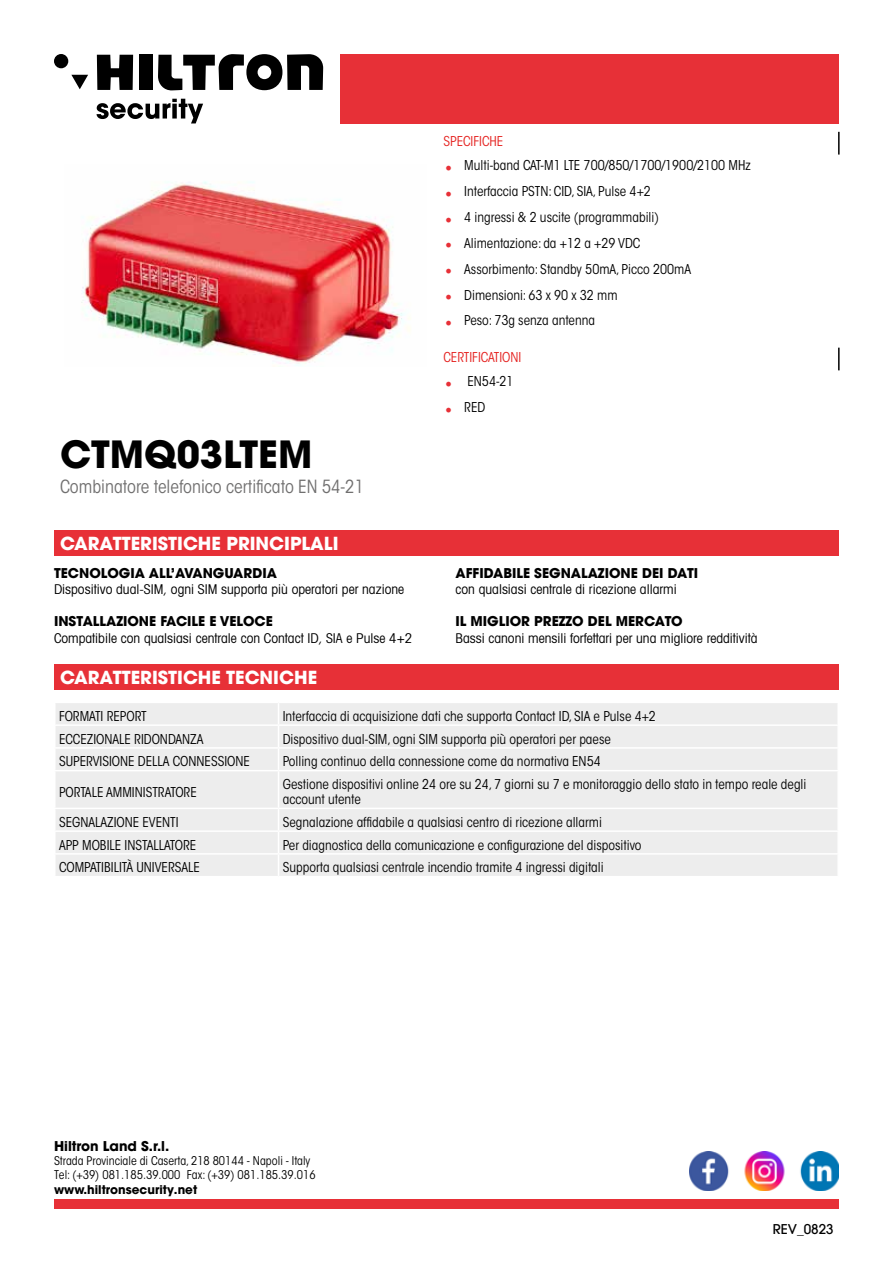
<style>
.page{position:relative;width:893px;height:1263px;background:#fff}
.page>*{position:absolute;margin:0;border:0;box-sizing:border-box;transform-origin:0 0}
.t1{font:700 37.5px "Avant Garde LT";color:#000}
.t2{font:700 18px "Avant Garde LT";color:#fff}
.t3{font:condensed 18px "ITC Avant Garde Std";color:#706f6f}
.t4{font:condensed 13.5px/15px "ITC Avant Garde Std";color:#000}
.t5{font:condensed 13.5px "Avant Garde";color:#000}
.t6{font:700 13.5px "Avant Garde LT";color:#000}
.t7{font:condensed 13.5px "ITC Avant Garde Std";color:#e52321}
.t8{font:700 13.5px "Avant Garde LT";color:#010101}
.t9{font:13.5px "Avant Garde LT Medium";color:#000101}
.t10{font:condensed 12px/14px "ITC Avant Garde Std";color:#010101}
.t11{font:700 12px "Avant Garde LT";color:#010101}
.s1{font-family:"Minion Pro";font-stretch:normal;font-size:18px;color:#e73037}
.s2{font-family:"Avant Garde LT Medium"}
</style>
<div class="page">
<svg style="left:97px;top:99px;width:106px;height:24px"></svg>
<svg style="left:71px;top:75px;width:17px;height:14px"></svg>
<div style="left:54px;top:54px;width:14px;height:14px;background:#000;border-radius:50%"></div>
<svg style="left:97px;top:55px;width:36px;height:35px"></svg>
<div style="left:139px;top:55px;width:14px;height:35px;background:#000"></div>
<svg style="left:158px;top:54px;width:165px;height:37px"></svg>
<div style="left:340px;top:54px;width:499px;height:69px;background:#e73037"></div>
<div style="left:54px;top:1199px;width:785px;height:10px;background:#e73037"></div>
<img style="left:81px;top:181px;width:330px;height:185px">
<hr style="left:838px;top:132px;width:2px;height:23px;background:#000">
<div style="left:54px;top:530px;width:785px;height:26px;background:#e73037"></div>
<div style="left:54px;top:664px;width:785px;height:26px;background:#e73037"></div>
<div style="left:56px;top:703px;width:781px;height:173px;background:#ededed"></div>
<hr style="left:838px;top:348px;width:2px;height:22px;background:#000">
<img style="left:689px;top:1152px;width:150px;height:39px">
<p class="t7" style="left:443px;top:133px;width:61px">SPECIFICHE</p>
<p class="t4" style="left:445px;top:158px;width:307px"><span class="s1">•</span> Multi-band CAT-M1 LTE 700/850/1700/1900/2100 MHz</p>
<p class="t4" style="left:445px;top:184px;width:207px"><span class="s1">•</span> Interfaccia PSTN: CID, SIA, Pulse 4+2</p>
<p class="t4" style="left:445px;top:210px;width:215px"><span class="s1">•</span> 4 ingressi &amp; 2 uscite (programmabili)</p>
<p class="t4" style="left:445px;top:236px;width:197px"><span class="s1">•</span> Alimentazione: da +12 a +29 VDC</p>
<p class="t4" style="left:445px;top:261px;width:247px"><span class="s1">•</span> Assorbimento: Standby 50mA, Picco 200mA</p>
<p class="t4" style="left:445px;top:287px;width:174px"><span class="s1">•</span> Dimensioni: 63 x 90 x 32 mm</p>
<p class="t4" style="left:445px;top:313px;width:151px"><span class="s1">•</span> Peso: 73g senza antenna</p>
<h1 class="t1" style="left:60px;top:429px;width:254px">CTMQ03LTEM</h1>
<h2 class="t3" style="left:60px;top:475px;width:306px">Combinatore telefonico certificato EN 54-21</h2>
<p class="t7" style="left:443px;top:349px;width:79px">CERTIFICATIONI</p>
<p class="t4" style="left:445px;top:374px;width:70px"><span class="s1">•</span> EN54-21</p>
<p class="t4" style="left:445px;top:400px;width:42px"><span class="s1">•</span> RED</p>
<h2 class="t2" style="left:60px;top:531px;width:280px">CARATTERISTICHE PRINCIPLALI</h2>
<p class="t6" style="left:54px;top:564px;width:224px">TECNOLOGIA ALL’AVANGUARDIA</p>
<p class="t5" style="left:54px;top:581px;width:352px">Dispositivo dual-SIM, ogni SIM supporta più operatori per nazione</p>
<p class="t6" style="left:54px;top:612px;width:220px">INSTALLAZIONE FACILE E VELOCE</p>
<p class="t5" style="left:54px;top:629px;width:360px">Compatibile con qualsiasi centrale con Contact ID, SIA e Pulse 4+2</p>
<h2 class="t2" style="left:60px;top:665px;width:259px">CARATTERISTICHE TECNICHE</h2>
<p class="t4" style="left:59px;top:708px;width:89px">FORMATI REPORT</p>
<p class="t4" style="left:283px;top:708px;width:375px">Interfaccia di acquisizione dati che supporta Contact ID, SIA e Pulse 4+2</p>
<p class="t4" style="left:59px;top:731px;width:146px">ECCEZIONALE RIDONDANZA</p>
<p class="t4" style="left:283px;top:731px;width:330px">Dispositivo dual-SIM, ogni SIM supporta più operatori per paese</p>
<p class="t4" style="left:59px;top:754px;width:192px">SUPERVISIONE DELLA CONNESSIONE</p>
<p class="t4" style="left:283px;top:754px;width:319px">Polling continuo della connessione come da normativa EN54</p>
<p class="t4" style="left:59px;top:784px;width:139px">PORTALE AMMINISTRATORE</p>
<p class="t4" style="left:283px;top:777px;width:525px">Gestione dispositivi online 24 ore su 24, 7 giorni su 7 e monitoraggio dello stato in tempo reale degli account utente</p>
<p class="t4" style="left:59px;top:814px;width:121px">SEGNALAZIONE EVENTI</p>
<p class="t4" style="left:283px;top:814px;width:321px">Segnalazione affidabile a qualsiasi centro di ricezione allarmi</p>
<p class="t4" style="left:59px;top:837px;width:139px">APP MOBILE INSTALLATORE</p>
<p class="t4" style="left:283px;top:837px;width:360px">Per diagnostica della comunicazione e configurazione del dispositivo</p>
<p class="t4" style="left:59px;top:860px;width:142px">COMPATIBILITÀ UNIVERSALE</p>
<p class="t4" style="left:283px;top:860px;width:322px">Supporta qualsiasi centrale incendio tramite 4 ingressi digitali</p>
<p class="t6" style="left:455px;top:564px;width:244px">AFFIDABILE SEGNALAZIONE DEI DATI</p>
<p class="t5" style="left:455px;top:581px;width:223px">con qualsiasi centrale di ricezione allarmi</p>
<p class="t6" style="left:455px;top:613px;width:229px">IL MIGLIOR PREZZO DEL MERCATO</p>
<p class="t5" style="left:455px;top:629px;width:304px">Bassi canoni mensili forfettari per una migliore redditività</p>
<p class="t8" style="left:54px;top:1137px;width:117px">Hiltron Land S.r.l.</p>
<p class="t10" style="left:54px;top:1154px;width:263px">Strada Provinciale di Caserta, 218 80144 - Napoli - Italy<br>Tel: (+39) 081.185.39.000 Fax: (+39) 081.185.39.016</p>
<p class="t11" style="left:54px;top:1181px;width:145px">www.hiltronsecurity.<span class="s2">net</span></p>
<p class="t9" style="left:773px;top:1221px;width:62px">REV_0823</p>
</div>
